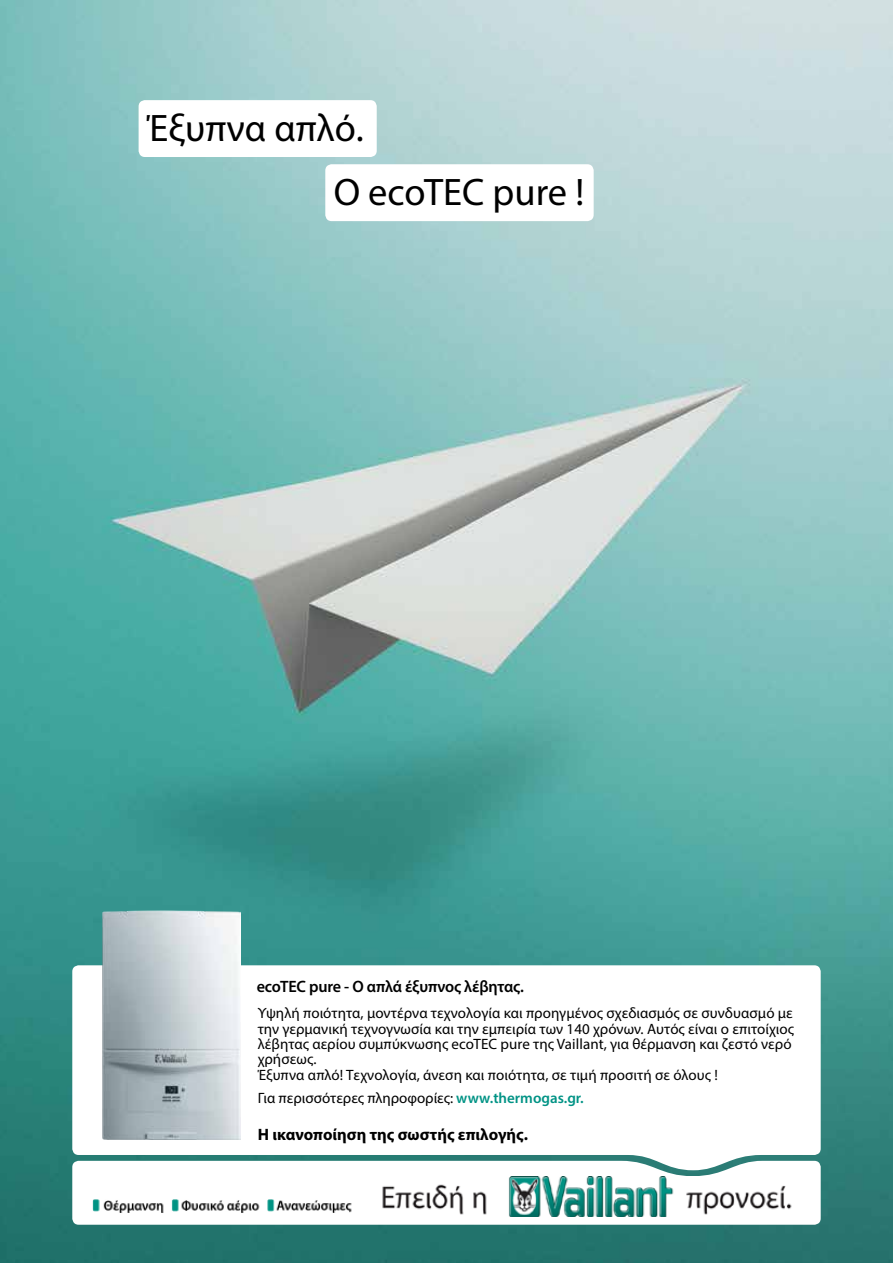
<style>
.page{position:relative;width:893px;height:1263px;background:#fff}
.page>*{position:absolute;margin:0;border:0;box-sizing:border-box;transform-origin:0 0}
.t1{font:38.4px/64.1px "Myriad Pro";color:#000}
.t2{font:600 16.5px "Myriad Pro";letter-spacing:-.01em;color:#000}
.t3{font:700 16.5px "Myriad Pro";color:#000}
.t4{font:15px/15.3px "Myriad Pro";letter-spacing:.005em;color:#000}
.s1{font-weight:600;color:#009385}
</style>
<div class="page">
<img style="left:0;top:0;width:893px;height:1263px">
<svg style="left:72px;top:965px;width:749px;height:196px"></svg>
<svg style="left:72px;top:1161px;width:749px;height:64px"></svg>
<img style="left:102px;top:910px;width:139px;height:230px">
<div style="left:139px;top:100px;width:238px;height:57px;background:#fff;border-radius:6px"></div>
<div style="left:325px;top:164px;width:269px;height:57px;background:#fff;border-radius:6px"></div>
<img style="left:93px;top:1199px;width:267px;height:15px">
<img style="left:377px;top:1177px;width:423px;height:39px">
<h1 class="t1" style="left:334px;top:96px;width:252px;text-indent:-187px">Έξυπνα απλό.<br>O ecoTEC pure !</h1>
<p class="t2" style="left:257px;top:976px;width:269px">ecoTEC pure - Ο απλά έξυπνος λέβητας.</p>
<p class="t4" style="left:258px;top:1005px;width:538px">Υψηλή ποιότητα, μοντέρνα τεχνολογία και προηγμένος σχεδιασμός σε συνδυασμό με την γερμανική τεχνογνωσία και την εμπειρία των 140 χρόνων. Αυτός είναι ο επιτοίχιος λέβητας αερίου συμπύκνωσης ecoTEC pure της Vaillant, για θέρμανση και ζεστό νερό χρήσεως.<br>Έξυπνα απλό! Τεχνολογία, άνεση και ποιότητα, σε τιμή προσιτή σε όλους !</p>
<p class="t4" style="left:258px;top:1090px;width:328px">Για περισσότερες πληροφορίες: <span class="s1">www.thermogas.gr.</span></p>
<p class="t3" style="left:258px;top:1123px;width:272px">Η ικανοποίηση της σωστής επιλογής.</p>
</div>
